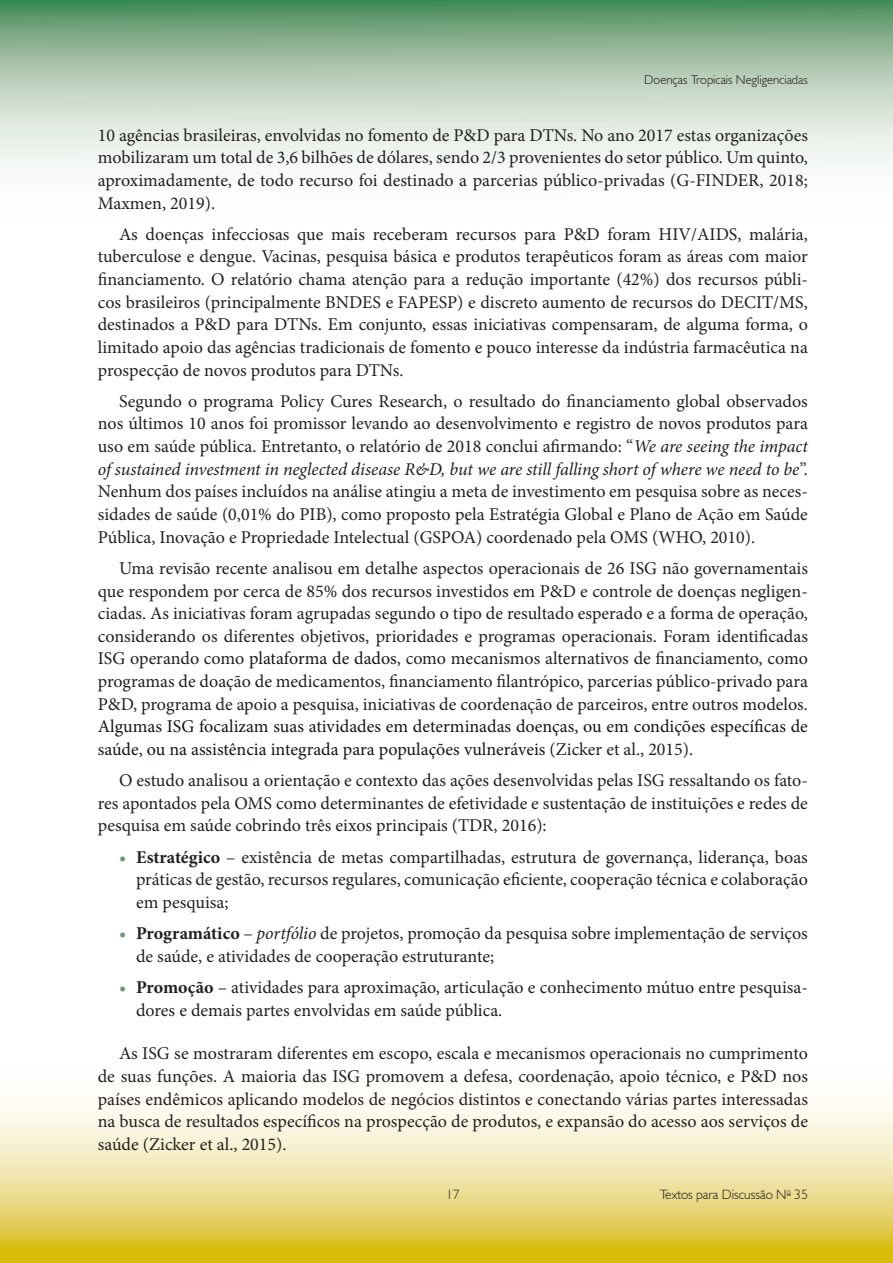
<style>
.page{position:relative;width:893px;height:1263px;background:#fff}
.page>*{position:absolute;margin:0;border:0;box-sizing:border-box;transform-origin:0 0}
.t1{font:18px/22.6px "Minion Pro";color:#231f20;text-align:justify}
.t2{font:18px/22.6px "Minion Pro";color:#14171a}
.t3{font:300 13.5px "Humanist 521 BT";color:#231f20}
.t4{font:300 12.75px "Humanist 521 BT";color:#231f20}
.s1{font-style:italic}
.s2{color:#14171a}
.s3{color:#231f20}
.s4{font-weight:700;color:#679c73}
.s5{font-weight:700}
</style>
<div class="page">
<svg style="left:0;top:0;width:893px;height:168px;background:#b2cbb6"></svg>
<svg style="left:0;top:1099px;width:893px;height:164px;background:#ecdf95"></svg>
<p class="t4" style="left:644px;top:72px;width:165px">Doenças Tropicais Negligenciadas</p>
<p class="t1" style="left:98px;top:124px;width:712px">10 agências brasileiras, envolvidas no fomento de P&amp;D para DTNs. No ano 2017 estas organizações mobilizaram um total de 3,6 bilhões de dólares, sendo 2/3 provenientes do setor público. Um quinto, aproximadamente, de todo recurso foi destinado a parcerias público-privadas (G-FINDER, 2018; Maxmen, 2019).</p>
<p class="t1" style="left:98px;top:223px;width:712px;text-indent:21px">As doenças infecciosas que mais receberam recursos para P&amp;D foram HIV/AIDS, malária, tuberculose e dengue. Vacinas, pesquisa básica e produtos terapêuticos foram as áreas com maior financiamento. O relatório chama atenção para a redução importante (42%) dos recursos públi&shy;cos brasileiros (principalmente BNDES e FAPESP) e discreto aumento de recursos do DECIT/MS, destinados a P&amp;D para DTNs. Em conjunto, essas iniciativas compensaram, de alguma forma, o limitado apoio das agências tradicionais de fomento e pouco interesse da indústria farmacêutica na prospecção de novos produtos para DTNs.</p>
<p class="t1" style="left:98px;top:390px;width:712px;text-indent:21px">Segundo o programa Policy Cures Research, o resultado do financiamento global observados nos últimos 10 anos foi promissor levando ao desenvolvimento e registro de novos produtos para uso em saúde pública. Entretanto, o relatório de 2018 conclui afirmando: “<span class="s1">We are seeing the impact of sustained investment in neglected disease R&amp;D, but we are still falling short of where we need to be</span>”.<br>Nenhum dos países incluídos na análise atingiu a meta de investimento em pesquisa sobre as neces&shy;sidades de saúde (0,01% do PIB), como proposto pela Estratégia Global e Plano de Ação em Saúde Pública, Inovação e Propriedade Intelectual (GSPOA) coordenado pela OMS (WHO, 2010).</p>
<p class="t1" style="left:98px;top:557px;width:712px;text-indent:21px">Uma revisão recente analisou em detalhe aspectos operacionais de 26 ISG não governamentais que respondem por cerca de 85% dos recursos investidos em P&amp;D e controle de doenças negligen&shy;ciadas. As iniciativas foram agrupadas segundo o tipo de resultado esperado e a forma de operação, considerando os diferentes objetivos, prioridades e programas operacionais. Foram identificadas ISG operando como <span class="s2">plataforma de dados</span>, como mecanismos alternativos de financiamento, como programas de doação de medicamentos, financiamento filantrópico, parcerias público-privado para P&amp;D, programa de apoio a pesquisa, iniciativas de coordenação de parceiros, entre outros modelos.</p>
<p class="t2" style="left:98px;top:715px;width:712px">Algumas ISG focalizam suas atividades em determinadas doenças, ou em condições específicas de saúde, ou na assistência integrada para populações vulneráveis <span class="s3">(Zicker et al., 2015).</span></p>
<p class="t1" style="left:98px;top:769px;width:712px;text-indent:21px">O estudo analisou a orientação e contexto das ações desenvolvidas pelas ISG ressaltando os fato&shy;res apontados pela OMS como determinantes de efetividade e sustentação de instituições e redes de pesquisa em saúde cobrindo três eixos principais (TDR, 2016):</p>
<p class="t1" style="left:136px;top:846px;width:673px;text-indent:-17px"><span class="s4">•</span> <span class="s5">Estratégico</span> – existência de metas compartilhadas, estrutura de governança, liderança, boas práticas de gestão, recursos regulares, comunicação eficiente, cooperação técnica e colaboração em pesquisa;</p>
<p class="t1" style="left:136px;top:922px;width:673px;text-indent:-17px"><span class="s4">•</span> <span class="s5">Programático</span> – <span class="s1">portfólio</span> de projetos, promoção da pesquisa sobre implementação de serviços de saúde, e atividades de cooperação estruturante;</p>
<p class="t1" style="left:136px;top:976px;width:673px;text-indent:-17px"><span class="s4">•</span> <span class="s5">Promoção</span> – atividades para aproximação, articulação e conhecimento mútuo entre pesquisa&shy;dores e demais partes envolvidas em saúde pública.</p>
<p class="t1" style="left:98px;top:1042px;width:712px;text-indent:21px">As ISG se mostraram diferentes em escopo, escala e mecanismos operacionais no cumprimento de suas funções. A maioria das ISG promovem a defesa, coordenação, apoio técnico, e P&amp;D nos países endêmicos aplicando modelos de negócios distintos e conectando várias partes interessadas na busca de resultados específicos na prospecção de produtos, e expansão do acesso aos serviços de saúde (Zicker et al., 2015).</p>
<p class="t3" style="left:446px;top:1186px;width:15px">17</p>
<p class="t3" style="left:660px;top:1186px;width:150px">Textos para Discussão N<sup>o</sup> 35</p>
</div>
